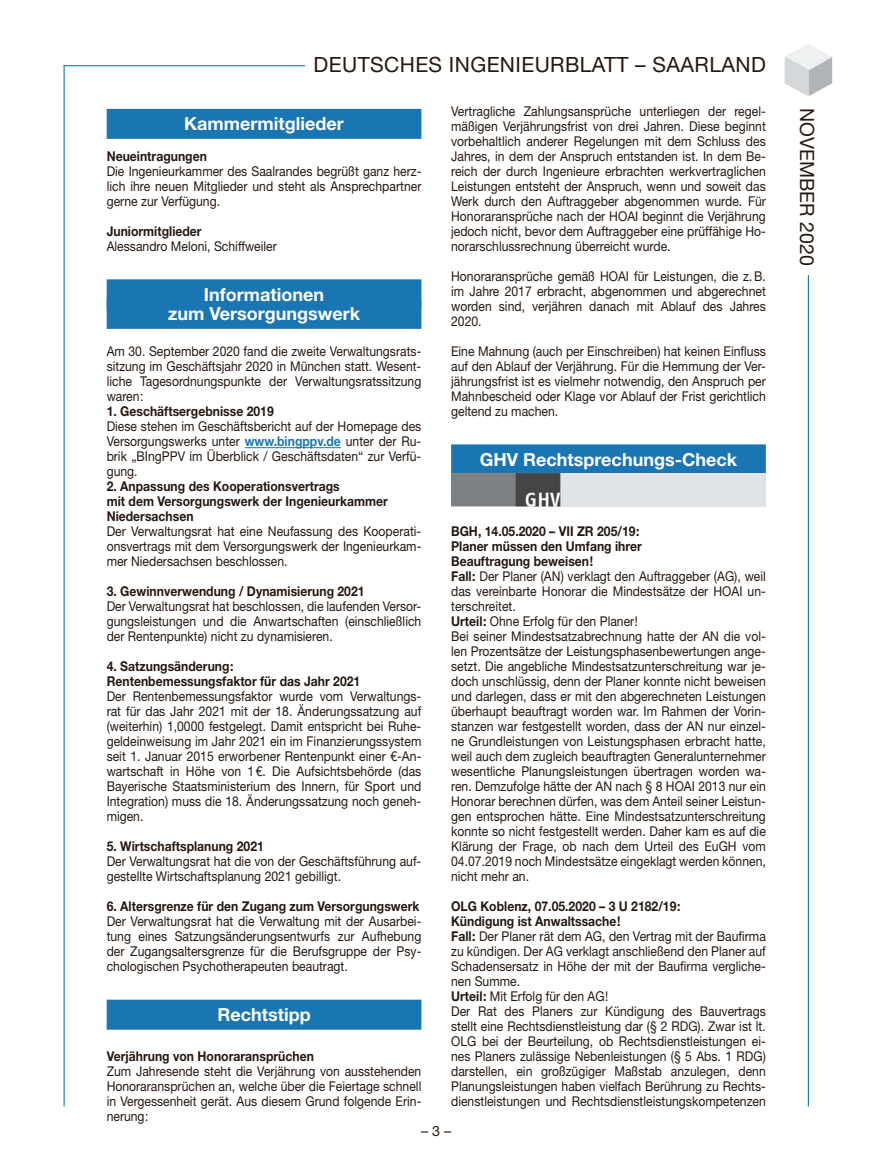
<style>
.page{position:relative;width:872px;height:1171px;background:#fff}
.page>*{position:absolute;margin:0;border:0;box-sizing:border-box;transform-origin:0 0}
.t1{font:21px "Helvetica Neue LT Std";letter-spacing:.02em;color:#261810}
.t2{font:19.5px "Helvetica Neue";color:#261810}
.t3{font:700 18px/19.5px "Helvetica Neue";color:#fff;text-align:center}
.t4{font:14.25px "Helvetica Neue LT Std";color:#261810}
.t5{font:13.5px/15px "Helvetica Neue LT Std";color:#261810;text-align:justify;scale:.9 1}
.t6{font:700 13.5px/15px "Helvetica Neue";color:#261810;scale:.9 1}
.s1{font-family:"Helvetica Neue";font-weight:700;color:#1a75b3}
.s2{font-family:"Helvetica Neue";font-weight:700}
</style>
<div class="page">
<hr style="left:808px;top:224px;width:1px;height:882px;background:#1a75b3">
<hr style="left:64px;top:65px;width:1px;height:1041px;background:#1a75b3">
<hr style="left:64px;top:65px;width:241px;height:1px;background:#1a75b3">
<div style="left:798px;top:108px;width:23px;height:166px;background:#fff"></div>
<img style="left:784px;top:45px;width:48px;height:51px">
<div style="left:107px;top:109px;width:314px;height:30px;background:#1a75b3"></div>
<div style="left:107px;top:279px;width:314px;height:30px;background:#1a75b3"></div>
<div style="left:107px;top:299px;width:314px;height:30px;background:#1a75b3"></div>
<hr style="left:245px;top:447px;width:96px;height:1px;background:#1a75b3">
<div style="left:107px;top:999px;width:314px;height:30px;background:#1a75b3"></div>
<div style="left:451px;top:444px;width:315px;height:30px;background:#1a75b3"></div>
<img style="left:451px;top:473px;width:315px;height:33px">
<h1 class="t1" style="left:314px;top:57px;width:454px">DEUTSCHES INGENIEURBLATT – SAARLAND</h1>
<p class="t5" style="left:451px;top:105px;width:351px">Vertragliche Zahlungsansprüche unterliegen der regel&shy;mäßigen Verjährungsfrist von drei Jahren. Diese beginnt vorbehaltlich anderer Regelungen mit dem Schluss des Jahres, in dem der Anspruch entstanden ist. In dem Be&shy;reich der durch Ingenieure erbrachten werkvertraglichen Leistungen entsteht der Anspruch, wenn und soweit das Werk durch den Auftraggeber abgenommen wurde. Für Honoraransprüche nach der HOAI beginnt die Verjährung jedoch nicht, bevor dem Auftraggeber eine prüffähige Ho&shy;norarschlussrechnung überreicht wurde.</p>
<p class="t5" style="left:451px;top:270px;width:351px">Honoraransprüche gemäß HOAI für Leistungen, die z. B. im Jahre 2017 erbracht, abgenommen und abgerechnet worden sind, verjähren danach mit Ablauf des Jahres 2020.</p>
<p class="t5" style="left:451px;top:345px;width:351px">Eine Mahnung (auch per Einschreiben) hat keinen Einfluss auf den Ablauf der Verjährung. Für die Hemmung der Ver&shy;jährungsfrist ist es vielmehr notwendig, den Anspruch per Mahnbescheid oder Klage vor Ablauf der Frist gerichtlich geltend zu machen.</p>
<h3 class="t3" style="left:480px;top:451px;width:259px">GHV Rechtsprechungs-Check</h3>
<h3 class="t3" style="left:184px;top:116px;width:161px">Kammermitglieder</h3>
<p class="t6" style="left:107px;top:150px;width:113px">Neueintragungen</p>
<p class="t5" style="left:107px;top:165px;width:351px">Die Ingenieurkammer des Saalrandes begrüßt ganz herz&shy;lich ihre neuen Mitglieder und steht als Ansprechpartner gerne zur Verfügung.</p>
<p class="t6" style="left:107px;top:225px;width:107px">Juniormitglieder</p>
<p class="t5" style="left:107px;top:240px;width:191px">Alessandro Meloni, Schiffweiler</p>
<h3 class="t3" style="left:168px;top:286px;width:194px">Informationen<br>zum Versorgungswerk</h3>
<p class="t5" style="left:107px;top:345px;width:351px">Am 30. September 2020 fand die zweite Verwaltungsrats&shy;sitzung im Geschäftsjahr 2020 in München statt. Wesent&shy;liche Tagesordnungspunkte der Verwaltungsratssitzung waren :</p>
<p class="t6" style="left:107px;top:405px;width:187px">1. Geschäftsergebnisse 2019</p>
<p class="t5" style="left:107px;top:420px;width:351px">Diese stehen im Geschäftsbericht auf der Homepage des Versorgungswerks unter <span class="s1">www.bingppv.de</span> unter der Ru&shy;brik „BIngPPV im Überblick / Geschäftsdaten“ zur Verfü&shy;gung.</p>
<p class="t6" style="left:107px;top:480px;width:314px">2. Anpassung des Kooperationsvertrags<br>mit dem Versorgungswerk der Ingenieurkammer<br>Niedersachsen</p>
<p class="t5" style="left:107px;top:525px;width:351px">Der Verwaltungsrat hat eine Neufassung des Kooperati&shy;onsvertrags mit dem Versorgungswerk der Ingenieurkam&shy;mer Niedersachsen beschlossen.</p>
<p class="t6" style="left:107px;top:585px;width:288px">3. Gewinnverwendung / Dynamisierung 2021</p>
<p class="t5" style="left:107px;top:600px;width:351px">Der Verwaltungsrat hat beschlossen, die laufenden Versor&shy;gungsleistungen und die Anwartschaften (einschließlich der Rentenpunkte) nicht zu dynamisieren.</p>
<p class="t6" style="left:107px;top:660px;width:283px">4. Satzungsänderung :<br>Rentenbemessungsfaktor für das Jahr 2021</p>
<p class="t5" style="left:107px;top:690px;width:351px">Der Rentenbemessungsfaktor wurde vom Verwaltungs&shy;rat für das Jahr 2021 mit der 18. Änderungssatzung auf (weiterhin) 1,0000 festgelegt. Damit entspricht bei Ruhe&shy;geldeinweisung im Jahr 2021 ein im Finanzierungssystem seit 1. Januar 2015 erworbener Rentenpunkt einer €-An&shy;wartschaft in Höhe von 1 €. Die Aufsichtsbehörde (das Bayerische Staatsministerium des Innern, für Sport und Integration) muss die 18. Änderungssatzung noch geneh&shy;migen.</p>
<p class="t6" style="left:107px;top:840px;width:176px">5. Wirtschaftsplanung 2021</p>
<p class="t5" style="left:107px;top:855px;width:351px">Der Verwaltungsrat hat die von der Geschäftsführung auf&shy;gestellte Wirtschaftsplanung 2021 gebilligt.</p>
<p class="t6" style="left:107px;top:900px;width:349px">6. Altersgrenze für den Zugang zum Versorgungswerk</p>
<p class="t5" style="left:107px;top:915px;width:351px">Der Verwaltungsrat hat die Verwaltung mit der Ausarbei&shy;tung eines Satzungsänderungsentwurfs zur Aufhebung der Zugangsaltersgrenze für die Berufsgruppe der Psy&shy;chologischen Psychotherapeuten beautragt.</p>
<h3 class="t3" style="left:217px;top:1006px;width:95px">Rechtstipp</h3>
<p class="t6" style="left:107px;top:1050px;width:232px">Verjährung von Honoraransprüchen</p>
<p class="t5" style="left:107px;top:1065px;width:351px">Zum Jahresende steht die Verjährung von ausstehenden Honoraransprüchen an, welche über die Feiertage schnell in Vergessenheit gerät. Aus diesem Grund folgende Erin&shy;nerung :</p>
<p class="t6" style="left:451px;top:525px;width:213px">BGH, 14.05.2020 – VII ZR 205/19 :<br>Planer müssen den Umfang ihrer<br>Beauftragung beweisen !</p>
<p class="t5" style="left:451px;top:570px;width:351px;text-align:left"><span class="s2">Fall :</span> Der Planer (AN) verklagt den Auftraggeber (AG), weil das vereinbarte Honorar die Mindestsätze der HOAI un&shy;terschreitet.<br><span class="s2">Urteil :</span> Ohne Erfolg für den Planer !<br>Bei seiner Mindestsatzabrechnung hatte der AN die vol&shy;len Prozentsätze der Leistungsphasenbewertungen ange&shy;setzt. Die angebliche Mindestsatzunterschreitung war je&shy;doch unschlüssig, denn der Planer konnte nicht beweisen und darlegen, dass er mit den abgerechneten Leistungen überhaupt beauftragt worden war. Im Rahmen der Vorin&shy;stanzen war festgestellt worden, dass der AN nur einzel&shy;ne Grundleistungen von Leistungsphasen erbracht hatte, weil auch dem zugleich beauftragten Generalunternehmer wesentliche Planungsleistungen übertragen worden wa&shy;ren. Demzufolge hätte der AN nach § 8 HOAI 2013 nur ein Honorar berechnen dürfen, was dem Anteil seiner Leistun&shy;gen entsprochen hätte. Eine Mindestsatzunterschreitung konnte so nicht festgestellt werden. Daher kam es auf die Klärung der Frage, ob nach dem Urteil des EuGH vom 04.07.2019 noch Mindestsätze eingeklagt werden können, nicht mehr an.</p>
<p class="t6" style="left:451px;top:900px;width:256px">OLG Koblenz, 07.05.2020 – 3 U 2182/19 :<br>Kündigung ist Anwaltssache !</p>
<p class="t5" style="left:451px;top:930px;width:351px;text-align:left"><span class="s2">Fall :</span> Der Planer rät dem AG, den Vertrag mit der Baufirma zu kündigen. Der AG verklagt anschließend den Planer auf Schadensersatz in Höhe der mit der Baufirma vergliche&shy;nen Summe.<br><span class="s2">Urteil :</span> Mit Erfolg für den AG !<br>Der Rat des Planers zur Kündigung des Bauvertrags stellt eine Rechtsdienstleistung dar (§ 2 RDG). Zwar ist lt.<br>OLG bei der Beurteilung, ob Rechtsdienstleistungen ei&shy;nes Planers zulässige Nebenleistungen (§ 5 Abs. 1 RDG) darstellen, ein großzügiger Maßstab anzulegen, denn Planungsleistungen haben vielfach Berührung zu Rechts&shy;dienstleistungen und Rechtsdienstleistungskompetenzen</p>
<p class="t4" style="left:421px;top:1125px;width:32px">– 3 –</p>
<h2 class="t2" style="left:819px;top:108px;width:159px;rotate:90deg">NOVEMBER 2020</h2>
</div>
